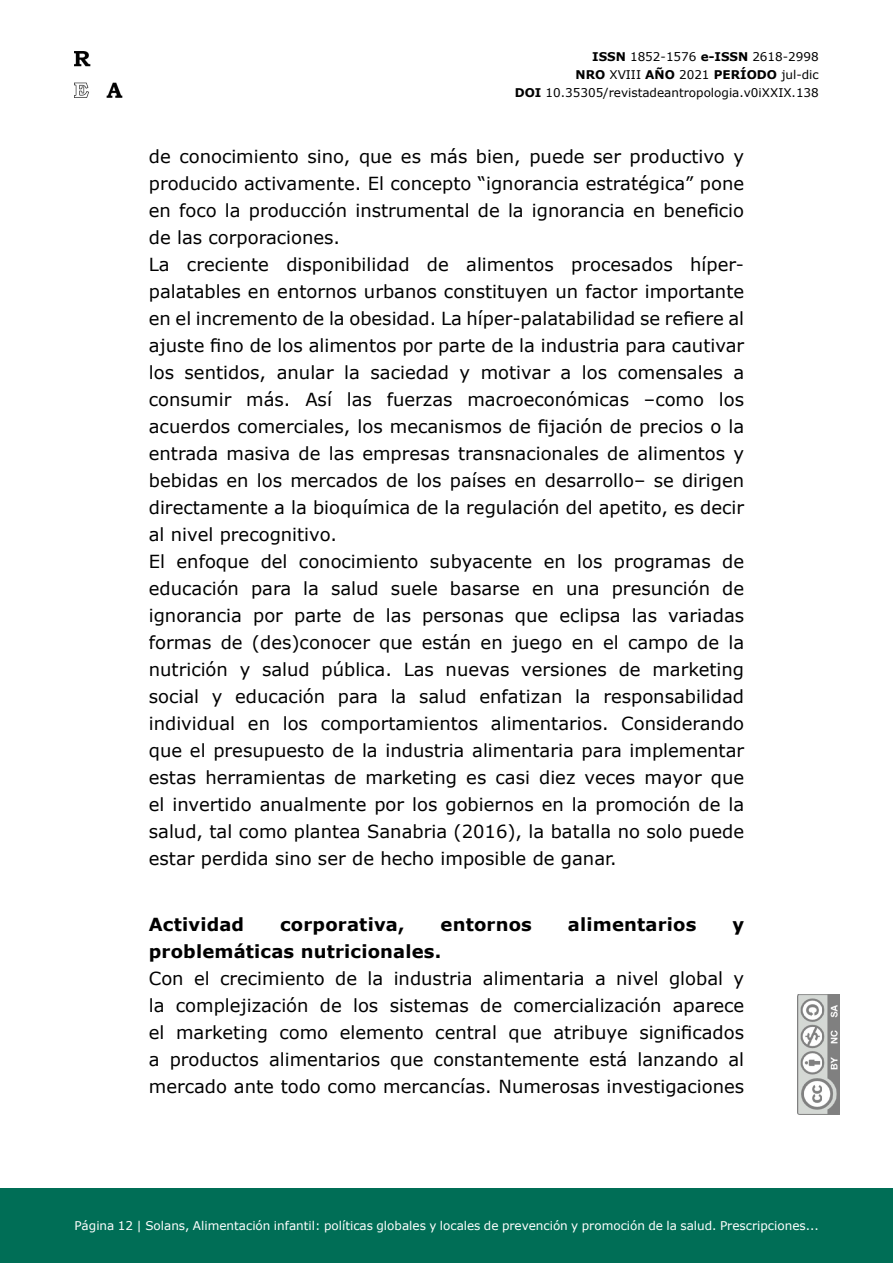
<style>
.page{position:relative;width:893px;height:1263px;background:#fff}
.page>*{position:absolute;margin:0;border:0;box-sizing:border-box;transform-origin:0 0}
.t1{font:18px/27px "Verdana";color:#000}
.t2{font:700 18px "Verdana";letter-spacing:.01em;color:#000}
.t3{font:12px "Verdana";color:#fff}
.t4{font:12px/18px "Verdana";color:#000;text-align:right}
.s1{font-weight:700}
</style>
<div class="page">
<img style="left:798px;top:994px;width:42px;height:120px">
<div style="left:0;top:1188px;width:893px;height:75px;background:#006e56"></div>
<img style="left:74px;top:52px;width:49px;height:45px">
<p class="t4" style="left:515px;top:47px;width:306px"><span class="s1">ISSN</span> 1852-1576 <span class="s1">e-ISSN</span> 2618-2998<br><span class="s1">NRO</span> XVIII <span class="s1">AÑO</span> 2021 <span class="s1">PERÍODO</span> jul-dic<br><span class="s1">DOI</span> 10.35305/revistadeantropologia.v0iXXIX.138</p>
<p class="t1" style="left:149px;top:142px;width:597px">de conocimiento sino, que es más bien, puede ser productivo y producido activamente. El concepto “ignorancia estratégica” pone en foco la producción instrumental de la ignorancia en beneficio de las corporaciones.<br>La creciente disponibilidad de alimentos procesados híper&shy;palatables en entornos urbanos constituyen un factor importante en el incremento de la obesidad. La híper-palatabilidad se refiere al ajuste fino de los alimentos por parte de la industria para cautivar los sentidos, anular la saciedad y motivar a los comensales a consumir más. Así las fuerzas macroeconómicas –como los acuerdos comerciales, los mecanismos de fijación de precios o la entrada masiva de las empresas transnacionales de alimentos y bebidas en los mercados de los países en desarrollo– se dirigen directamente a la bioquímica de la regulación del apetito, es decir al nivel precognitivo.<br>El enfoque del conocimiento subyacente en los programas de educación para la salud suele basarse en una presunción de ignorancia por parte de las personas que eclipsa las variadas formas de (des)conocer que están en juego en el campo de la nutrición y salud pública. Las nuevas versiones de marketing social y educación para la salud enfatizan la responsabilidad individual en los comportamientos alimentarios. Considerando que el presupuesto de la industria alimentaria para implementar estas herramientas de marketing es casi diez veces mayor que el invertido anualmente por los gobiernos en la promoción de la salud, tal como plantea Sanabria (2016), la batalla no solo puede estar perdida sino ser de hecho imposible de ganar.</p>
<p class="t2" style="left:149px;top:911px;width:97px">Actividad</p>
<p class="t2" style="left:280px;top:911px;width:126px">corporativa,</p>
<p class="t2" style="left:441px;top:911px;width:93px">entornos</p>
<p class="t2" style="left:568px;top:911px;width:130px">alimentarios</p>
<p class="t2" style="left:732px;top:911px;width:13px">y</p>
<p class="t2" style="left:149px;top:938px;width:294px">problemáticas nutricionales.</p>
<p class="t1" style="left:149px;top:964px;width:597px;text-align:justify">Con el crecimiento de la industria alimentaria a nivel global y la complejización de los sistemas de comercialización aparece el marketing como elemento central que atribuye significados a productos alimentarios que constantemente está lanzando al mercado ante todo como mercancías. Numerosas investigaciones</p>
<p class="t3" style="left:74px;top:1217px;width:746px">Página 12 | Solans, Alimentación infantil: políticas globales y locales de prevención y promoción de la salud. Prescripciones...</p>
</div>
